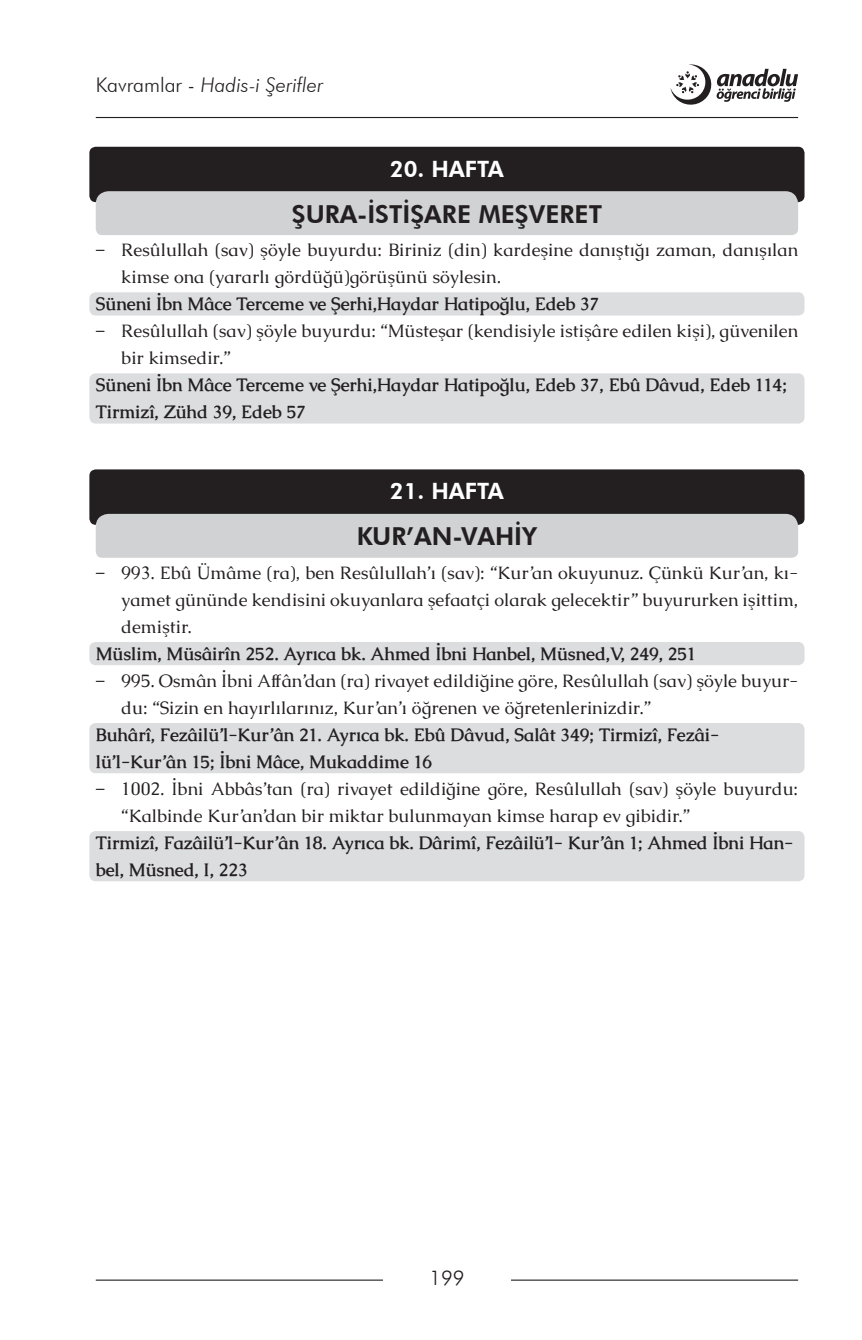
<style>
.page{position:relative;width:862px;height:1340px;background:#fff}
.page>*{position:absolute;margin:0;border:0;box-sizing:border-box;transform-origin:0 0}
.HAFTA_BAŞLIK{font:800 24.75px "Futura BT";color:#231f20}
.HAFTALAR{font:800 22.5px "Futura BT";color:#fff}
.t1{font:italic 300 20.25px "Futura BT";color:#231f20}
.t2{font:300 20.25px "Futura BT";color:#231f20}
.t3{font:18px/27px "Caudex";color:#231f20}
.EZBER_AYETİ___TAVSİY{font:700 18px/27px "Caudex";color:#231f20}
.s1{font-style:normal}
.s2{font-family:"Palatino Linotype"}
</style>
<div class="page">
<hr style="left:96px;top:117px;width:701px;height:1px;background:#231f20">
<hr style="left:96px;top:1279px;width:701px;height:1px;background:#231f20">
<div style="left:383px;top:1257px;width:127px;height:27px;background:#fff"></div>
<svg style="left:670px;top:64px;width:127px;height:41px"></svg>
<div style="left:89px;top:147px;width:715px;height:55px;background:#231f20;border-radius:6px"></div>
<div style="left:96px;top:191px;width:701px;height:44px;background:#d1d2d4"></div>
<div style="left:89px;top:292px;width:715px;height:23px;background:#dcdddf;border-radius:6px"></div>
<div style="left:89px;top:373px;width:715px;height:50px;background:#dcdddf;border-radius:6px"></div>
<div style="left:89px;top:469px;width:715px;height:56px;background:#231f20;border-radius:6px"></div>
<div style="left:96px;top:514px;width:701px;height:44px;background:#d1d2d4"></div>
<div style="left:89px;top:642px;width:715px;height:23px;background:#dcdddf;border-radius:6px"></div>
<div style="left:89px;top:723px;width:715px;height:50px;background:#dcdddf;border-radius:6px"></div>
<div style="left:89px;top:831px;width:715px;height:50px;background:#dcdddf;border-radius:6px"></div>
<p class="t1" style="left:96px;top:73px;width:229px"><span class="s1">Kavramlar -</span> Hadis-i Şerifler</p>
<p class="HAFTALAR" style="left:389px;top:155px;width:116px">20. HAFTA</p>
<p class="HAFTA_BAŞLIK" style="left:292px;top:199px;width:311px">ŞURA-İSTİŞARE MEŞVERET</p>
<p class="t3" style="left:121px;top:236px;width:678px;text-indent:-26px"><span class="s2">−</span> Resûlullah (sav) şöyle buyurdu: Biriniz (din) kardeşine danıştığı zaman, danışılan kimse ona (yararlı gördüğü)görüşünü söylesin.</p>
<p class="EZBER_AYETİ___TAVSİY" style="left:96px;top:290px;width:505px">Süneni İbn Mâce Terceme ve Şerhi,Haydar Hatipoğlu, Edeb 37</p>
<p class="t3" style="left:121px;top:317px;width:678px;text-indent:-26px"><span class="s2">−</span> Resûlullah (sav) şöyle buyurdu: “Müsteşar (kendisiyle istişâre edilen kişi), güvenilen bir kimsedir.”</p>
<p class="EZBER_AYETİ___TAVSİY" style="left:96px;top:371px;width:692px">Süneni İbn Mâce Terceme ve Şerhi,Haydar Hatipoğlu, Edeb 37, Ebû Dâvud, Edeb 114;<br>Tirmizî, Zühd 39, Edeb 57</p>
<p class="HAFTALAR" style="left:389px;top:477px;width:116px">21. HAFTA</p>
<p class="HAFTA_BAŞLIK" style="left:356px;top:521px;width:182px">KUR’AN-VAHİY</p>
<p class="t3" style="left:121px;top:559px;width:678px;text-align:justify;text-indent:-26px"><span class="s2">−</span> 993. Ebû Ümâme (ra), ben Resûlullah’ı (sav): “Kur’an okuyunuz. Çünkü Kur’an, kı&shy;yamet gününde kendisini okuyanlara şefaatçi olarak gelecektir” buyururken işittim, demiştir.</p>
<p class="EZBER_AYETİ___TAVSİY" style="left:96px;top:640px;width:601px">Müslim, Müsâirîn 252. Ayrıca bk. Ahmed İbni Hanbel, Müsned,V, 249, 251</p>
<p class="t3" style="left:121px;top:667px;width:678px;text-indent:-26px"><span class="s2">−</span> 995. Osmân İbni Affân’dan (ra) rivayet edildiğine göre, Resûlullah (sav) şöyle buyur&shy;du: “Sizin en hayırlılarınız, Kur’an’ı öğrenen ve öğretenlerinizdir.”</p>
<p class="EZBER_AYETİ___TAVSİY" style="left:96px;top:721px;width:624px">Buhârî, Fezâilü’l-Kur’ân 21. Ayrıca bk. Ebû Dâvud, Salât 349; Tirmizî, Fezâi&shy;lü’l-Kur’ân 15; İbni Mâce, Mukaddime 16</p>
<p class="t3" style="left:121px;top:775px;width:678px;text-indent:-26px"><span class="s2">−</span> 1002. İbni Abbâs’tan (ra) rivayet edildiğine göre, Resûlullah (sav) şöyle buyurdu: “Kalbinde Kur’an’dan bir miktar bulunmayan kimse harap ev gibidir.”</p>
<p class="EZBER_AYETİ___TAVSİY" style="left:96px;top:829px;width:698px">Tirmizî, Fazâilü’l-Kur’ân 18. Ayrıca bk. Dârimî, Fezâilü’l- Kur’ân 1; Ahmed İbni Han&shy;bel, Müsned, I, 223</p>
<p class="t2" style="left:429px;top:1265px;width:36px">199</p>
</div>
